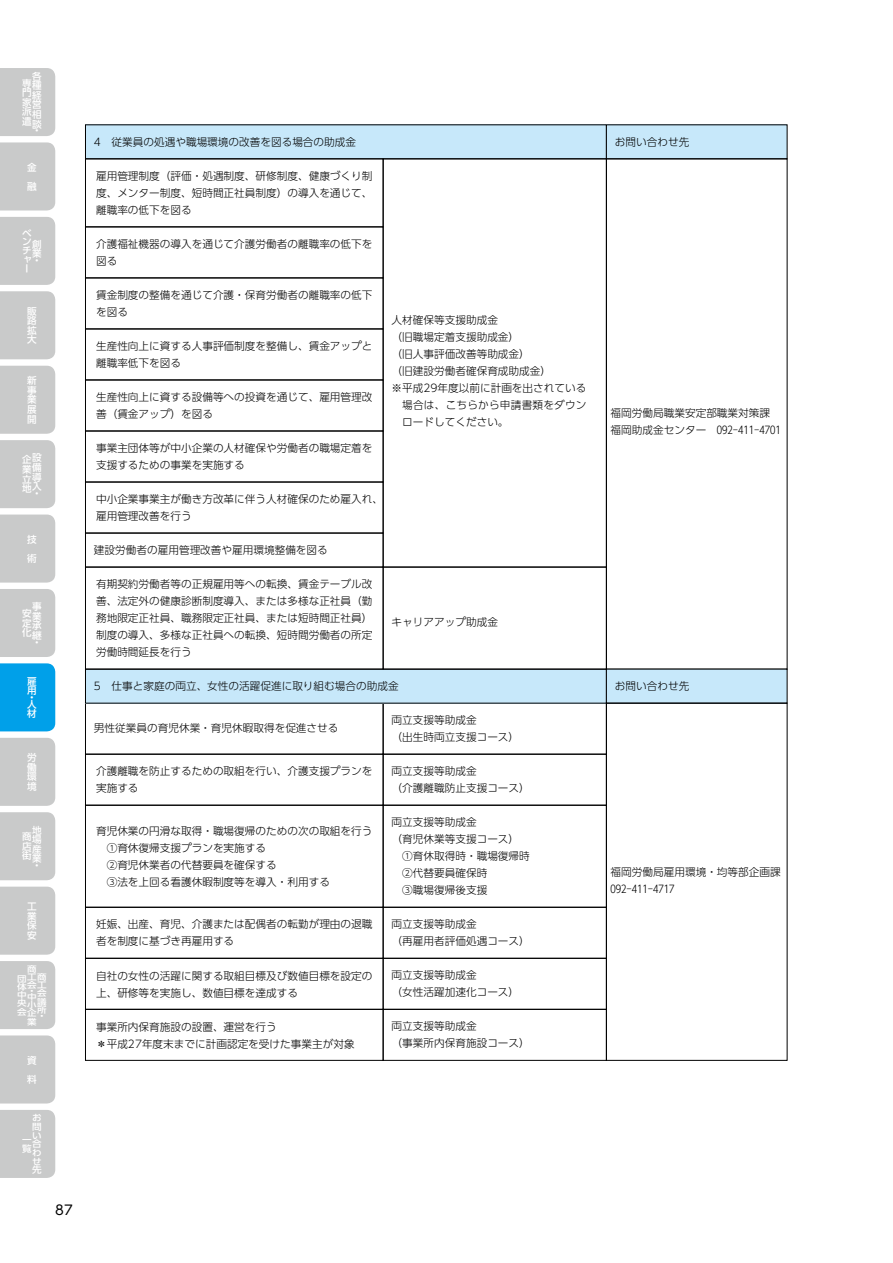
<style>
.page{position:relative;width:893px;height:1263px;background:#fff}
.page>*{position:absolute;margin:0;border:0;box-sizing:border-box;transform-origin:0 0}
.t1{font:13.35px "UD Shin Go Pro";color:#000}
.t2{font:300 10.65px/17px "UD Shin Go Pro";color:#000}
.t3{font:300 10.65px "UD Shin Go Pro";letter-spacing:.02em;color:#000}
.t4{font:500 9.6px/9.6px "UD Shin Go Pro";color:#fff;text-align:justify}
.t5{font:500 8.85px/8.7px "UD Shin Go Pro";color:#fff;text-align:justify;scale:1.08 1}
.t6{font:500 8.25px/8.2px "UD Shin Go Pro";color:#fff;text-align:justify;scale:1.16 1}
</style>
<div class="page">
<div style="left:383px;top:754px;width:224px;height:51px;border:1px solid #000"></div>
<div style="left:85px;top:533px;width:298px;height:34px;border:1px solid #000"></div>
<div style="left:85px;top:805px;width:298px;height:102px;border:1px solid #000"></div>
<div style="left:85px;top:125px;width:521px;height:34px;background:#c7e8fa"></div>
<div style="left:85px;top:125px;width:522px;height:34px;border:1px solid #000"></div>
<div style="left:606px;top:125px;width:181px;height:34px;background:#c7e8fa"></div>
<div style="left:606px;top:125px;width:181px;height:34px;border:1px solid #000"></div>
<div style="left:85px;top:669px;width:521px;height:34px;background:#c7e8fa"></div>
<div style="left:85px;top:669px;width:522px;height:34px;border:1px solid #000"></div>
<div style="left:606px;top:669px;width:181px;height:34px;background:#c7e8fa"></div>
<div style="left:383px;top:159px;width:224px;height:408px;border:1px solid #000"></div>
<div style="left:85px;top:159px;width:298px;height:68px;border:1px solid #000"></div>
<div style="left:85px;top:227px;width:298px;height:51px;border:1px solid #000"></div>
<div style="left:85px;top:278px;width:298px;height:51px;border:1px solid #000"></div>
<div style="left:85px;top:482px;width:298px;height:51px;border:1px solid #000"></div>
<div style="left:85px;top:754px;width:298px;height:51px;border:1px solid #000"></div>
<div style="left:383px;top:907px;width:224px;height:51px;border:1px solid #000"></div>
<div style="left:85px;top:907px;width:298px;height:51px;border:1px solid #000"></div>
<div style="left:383px;top:958px;width:224px;height:51px;border:1px solid #000"></div>
<div style="left:85px;top:958px;width:298px;height:51px;border:1px solid #000"></div>
<div style="left:383px;top:1009px;width:224px;height:51px;border:1px solid #000"></div>
<div style="left:85px;top:1009px;width:298px;height:51px;border:1px solid #000"></div>
<div style="left:85px;top:567px;width:298px;height:102px;border:1px solid #000"></div>
<div style="left:383px;top:567px;width:224px;height:102px;border:1px solid #000"></div>
<div style="left:383px;top:805px;width:224px;height:102px;border:1px solid #000"></div>
<div style="left:85px;top:329px;width:298px;height:51px;border:1px solid #000"></div>
<div style="left:606px;top:703px;width:181px;height:357px;border:1px solid #000"></div>
<div style="left:0;top:68px;width:55px;height:68px;background:#c9caca"></div>
<div style="left:0;top:142px;width:55px;height:68px;background:#c9caca"></div>
<div style="left:0;top:217px;width:55px;height:68px;background:#c9caca"></div>
<div style="left:0;top:291px;width:55px;height:68px;background:#c9caca"></div>
<div style="left:0;top:366px;width:55px;height:68px;background:#c9caca"></div>
<div style="left:0;top:440px;width:55px;height:68px;background:#c9caca"></div>
<div style="left:0;top:514px;width:55px;height:69px;background:#c9caca"></div>
<div style="left:0;top:589px;width:55px;height:68px;background:#c9caca"></div>
<div style="left:0;top:663px;width:55px;height:68px;background:#00a0e9"></div>
<div style="left:0;top:738px;width:55px;height:68px;background:#c9caca"></div>
<div style="left:0;top:812px;width:55px;height:68px;background:#c9caca"></div>
<div style="left:0;top:887px;width:55px;height:68px;background:#c9caca"></div>
<div style="left:0;top:961px;width:55px;height:68px;background:#c9caca"></div>
<div style="left:0;top:1035px;width:55px;height:68px;background:#c9caca"></div>
<div style="left:0;top:1110px;width:55px;height:68px;background:#c9caca"></div>
<p class="t4" style="left:32px;top:71px;width:11px">各種経営相談</p>
<p class="t4" style="left:32px;top:126px;width:7px">・</p>
<p class="t4" style="left:22px;top:78px;width:11px">専門家派遣</p>
<p class="t4" style="left:27px;top:157px;width:11px;line-height:19.2px">金融</p>
<p class="t4" style="left:22px;top:229px;width:11px;line-height:8.6px">ベンチャー</p>
<p class="t4" style="left:27px;top:306px;width:11px">販路拡大</p>
<p class="t4" style="left:27px;top:375px;width:11px">新事業展開</p>
<p class="t4" style="left:22px;top:455px;width:11px">企業立地</p>
<p class="t4" style="left:32px;top:453px;width:11px">設備導入</p>
<p class="t4" style="left:32px;top:488px;width:7px">・</p>
<p class="t4" style="left:27px;top:529px;width:11px;line-height:19.2px">技術</p>
<p class="t4" style="left:32px;top:601px;width:11px">事業承継</p>
<p class="t4" style="left:32px;top:637px;width:7px">・</p>
<p class="t4" style="left:32px;top:239px;width:11px">創業</p>
<p class="t4" style="left:32px;top:255px;width:7px">・</p>
<p class="t4" style="left:22px;top:608px;width:11px">安定化</p>
<p class="t4" style="left:27px;top:676px;width:11px">雇用</p>
<p class="t4" style="left:27px;top:694px;width:11px;line-height:6.8px">・人</p>
<p class="t4" style="left:27px;top:709px;width:11px">材</p>
<p class="t4" style="left:27px;top:752px;width:11px">労働環境</p>
<p class="t4" style="left:32px;top:825px;width:11px">地場産業</p>
<p class="t4" style="left:32px;top:860px;width:7px">・</p>
<p class="t4" style="left:22px;top:832px;width:11px">商店街</p>
<p class="t4" style="left:27px;top:901px;width:11px">工業保安</p>
<p class="t6" style="left:27px;top:972px;width:18px;text-align:right">工商会工会議所</p>
<p class="t6" style="left:37px;top:1011px;width:7px">・</p>
<p class="t6" style="left:27px;top:964px;width:9px">商</p>
<p class="t6" style="left:27px;top:988px;width:9px;line-height:5.8px">・中</p>
<p class="t6" style="left:27px;top:1001px;width:10px">小企業</p>
<p class="t6" style="left:17px;top:974px;width:10px">団体中央会</p>
<p class="t4" style="left:27px;top:1050px;width:11px;line-height:19.2px">資料</p>
<p class="t5" style="left:32px;top:1113px;width:10px">お問い合わせ先</p>
<p class="t5" style="left:22px;top:1135px;width:10px">一覧</p>
<p class="t1" style="left:55px;top:1199px;width:19px">87</p>
<p class="t2" style="left:94px;top:133px;width:264px">4　従業員の処遇や職場環境の改善を図る場合の助成金</p>
<p class="t2" style="left:96px;top:167px;width:278px;text-align:justify">雇用管理制度（評価・処遇制度、研修制度、健康づくり制度、メンター制度、短時間正社員制度）の導入を通じて、離職率の低下を図る</p>
<p class="t2" style="left:96px;top:235px;width:278px">介護福祉機器の導入を通じて介護労働者の離職率の低下を図る</p>
<p class="t2" style="left:96px;top:286px;width:278px">賃金制度の整備を通じて介護・保育労働者の離職率の低下を図る</p>
<p class="t2" style="left:96px;top:337px;width:278px">生産性向上に資する人事評価制度を整備し、賃金アップと離職率低下を図る</p>
<p class="t2" style="left:96px;top:388px;width:278px">生産性向上に資する設備等への投資を通じて、雇用管理改善（賃金アップ）を図る</p>
<p class="t2" style="left:96px;top:439px;width:278px">事業主団体等が中小企業の人材確保や労働者の職場定着を支援するための事業を実施する</p>
<p class="t2" style="left:96px;top:490px;width:289px">中小企業事業主が働き方改革に伴う人材確保のため雇入れ、雇用管理改善を行う</p>
<p class="t2" style="left:94px;top:541px;width:235px">建設労働者の雇用管理改善や雇用環境整備を図る</p>
<p class="t2" style="left:96px;top:575px;width:278px;text-align:justify">有期契約労働者等の正規雇用等への転換、賃金テーブル改善、法定外の健康診断制度導入、または多様な正社員（勤務地限定正社員、職務限定正社員、または短時間正社員）制度の導入、多様な正社員への転換、短時間労働者の所定労働時間延長を行う</p>
<p class="t2" style="left:392px;top:311px;width:108px">人材確保等支援助成金</p>
<p class="t2" style="left:392px;top:328px;width:129px">（旧職場定着支援助成金）</p>
<p class="t2" style="left:392px;top:345px;width:140px">（旧人事評価改善等助成金）</p>
<p class="t2" style="left:392px;top:362px;width:161px">（旧建設労働者確保育成助成金）</p>
<p class="t2" style="left:392px;top:379px;width:196px">※平成29年度以前に計画を出されている</p>
<p class="t3" style="left:402px;top:396px;width:186px">場合は、こちらから申請書類をダウン</p>
<p class="t2" style="left:402px;top:413px;width:108px">ロードしてください。</p>
<p class="t2" style="left:392px;top:613px;width:108px">キャリアアップ助成金</p>
<p class="t2" style="left:615px;top:133px;width:76px">お問い合わせ先</p>
<p class="t2" style="left:611px;top:404px;width:172px">福岡労働局職業安定部職業対策課福岡助成金センター　092-411-4701</p>
<p class="t2" style="left:94px;top:677px;width:306px">5　仕事と家庭の両立、女性の活躍促進に取り組む場合の助成金</p>
<p class="t2" style="left:615px;top:677px;width:76px">お問い合わせ先</p>
<p class="t2" style="left:94px;top:719px;width:246px">男性従業員の育児休業・育児休暇取得を促進させる</p>
<p class="t2" style="left:96px;top:762px;width:278px">介護離職を防止するための取組を行い、介護支援プランを実施する</p>
<p class="t2" style="left:96px;top:822px;width:278px">育児休業の円滑な取得・職場復帰のための次の取組を行う　①育休復帰支援プランを実施する<br>　②育児休業者の代替要員を確保する<br>　③法を上回る看護休暇制度等を導入・利用する</p>
<p class="t2" style="left:96px;top:915px;width:278px">妊娠、出産、育児、介護または配偶者の転勤が理由の退職者を制度に基づき再雇用する</p>
<p class="t2" style="left:96px;top:966px;width:278px">自社の女性の活躍に関する取組目標及び数値目標を設定の上、研修等を実施し、数値目標を達成する</p>
<p class="t2" style="left:96px;top:1018px;width:260px">事業所内保育施設の設置、運営を行う<br>＊平成27年度末までに計画認定を受けた事業主が対象</p>
<p class="t2" style="left:392px;top:711px;width:129px">両立支援等助成金<br>（出生時両立支援コース）</p>
<p class="t2" style="left:392px;top:762px;width:140px">両立支援等助成金<br>（介護離職防止支援コース）</p>
<p class="t2" style="left:392px;top:813px;width:140px">両立支援等助成金<br>（育児休業等支援コース）　①育休取得時・職場復帰時　②代替要員確保時<br>　③職場復帰後支援</p>
<p class="t2" style="left:392px;top:915px;width:140px">両立支援等助成金<br>（再雇用者評価処遇コース）</p>
<p class="t2" style="left:392px;top:966px;width:129px">両立支援等助成金<br>（女性活躍加速化コース）</p>
<p class="t2" style="left:392px;top:1017px;width:140px">両立支援等助成金<br>（事業所内保育施設コース）</p>
<p class="t2" style="left:611px;top:863px;width:172px">福岡労働局雇用環境・均等部企画課<br>092-411-4717</p>
</div>
